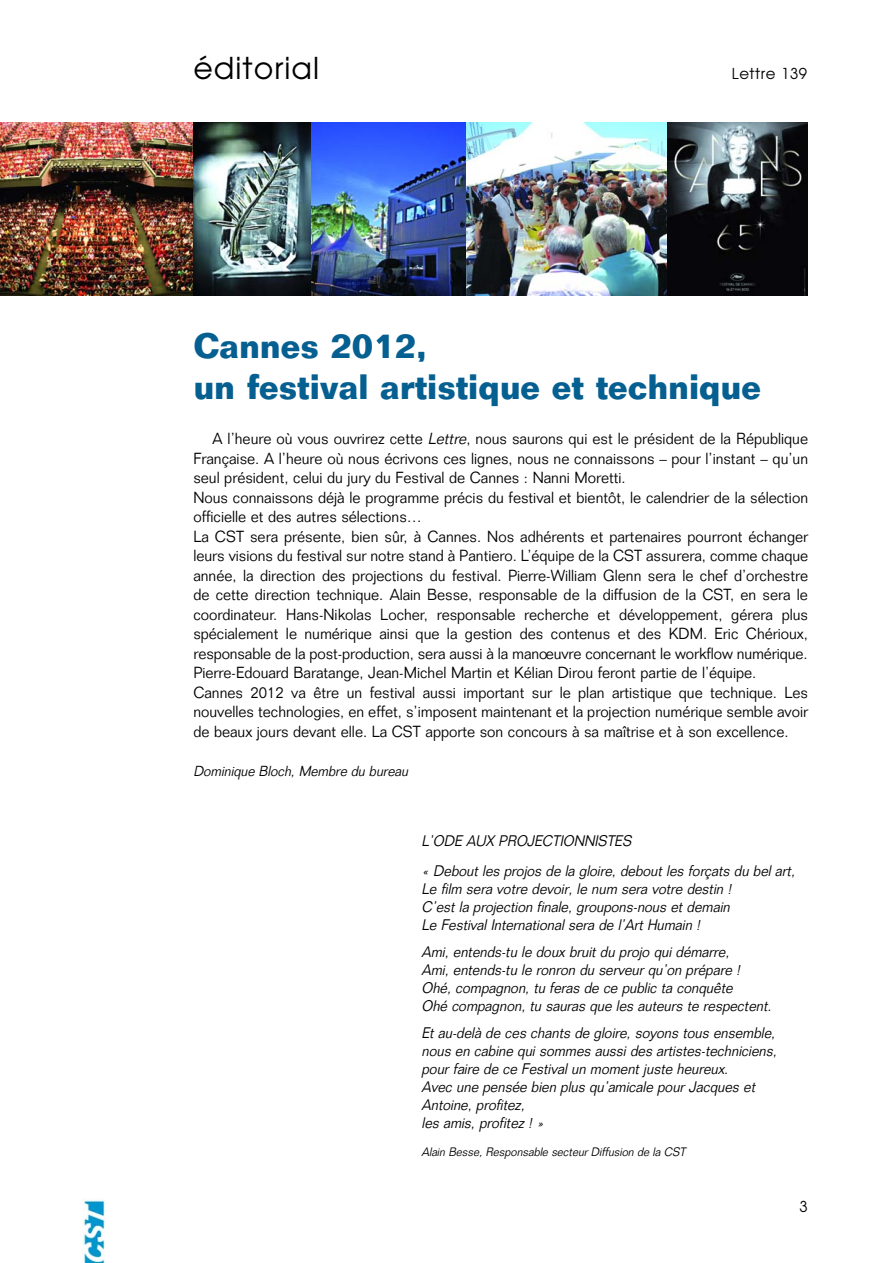
<style>
.page{position:relative;width:893px;height:1263px;background:#fff}
.page>*{position:absolute;margin:0;border:0;box-sizing:border-box;transform-origin:0 0}
.t1{font:700 34.5px/41.4px "Folio";color:#055f90;scale:.93 1}
.t2{font:30px "Avant Garde";letter-spacing:.035em;color:#000}
.t3{font:300 15.75px/19.5px "Folio";color:#000;scale:.95 1}
.t4{font:italic 300 15px/18px "Folio";color:#000;scale:.93 1}
.t5{font:15px "Avant Garde";letter-spacing:.035em;color:#000}
.t6{font:italic 300 14.25px "Folio";color:#000;scale:.93 1}
.t7{font:italic 300 12px "Folio";color:#000;scale:.95 1}
.s1{font-style:italic}
</style>
<div class="page">
<img style="left:0;top:123px;width:193px;height:172px">
<img style="left:310px;top:123px;width:157px;height:172px">
<img style="left:467px;top:123px;width:201px;height:172px">
<svg style="left:668px;top:123px;width:140px;height:172px;background:#2e3237"></svg>
<img style="left:82px;top:1199px;width:23px;height:64px">
<img style="left:193px;top:123px;width:117px;height:172px">
<h2 class="t2" style="left:193px;top:49px;width:127px">éditorial</h2>
<p class="t5" style="left:732px;top:64px;width:77px">Lettre 139</p>
<h1 class="t1" style="left:193px;top:324px;width:612px">Cannes 2012,<br>un festival artistique et technique</h1>
<p class="t3" style="left:193px;top:429px;width:649px;text-indent:19px">A l’heure où vous ouvrirez cette <span class="s1">Lettre</span>, nous saurons qui est le président de la République Française. A l’heure où nous écrivons ces lignes, nous ne connaissons – pour l’instant – qu’un seul président, celui du jury du Festival de Cannes : Nanni Moretti.<br>Nous connaissons déjà le programme précis du festival et bientôt, le calendrier de la sélection officielle et des autres sélections…<br>La CST sera présente, bien sûr, à Cannes. Nos adhérents et partenaires pourront échanger leurs visions du festival sur notre stand à Pantiero. L’équipe de la CST assurera, comme chaque année, la direction des projections du festival. Pierre-William Glenn sera le chef d’orchestre de cette direction technique. Alain Besse, responsable de la diffusion de la CST, en sera le coordinateur. Hans-Nikolas Locher, responsable recherche et développement, gérera plus spécialement le numérique ainsi que la gestion des contenus et des KDM. Eric Chérioux, responsable de la post-production, sera aussi à la manoeuvre concernant le workflow numérique.<br>Pierre-Edouard Baratange, Jean-Michel Martin et Kélian Dirou feront partie de l’équipe.<br>Cannes 2012 va être un festival aussi important sur le plan artistique que technique. Les nouvelles technologies, en effet, s’imposent maintenant et la projection numérique semble avoir de beaux jours devant elle. La CST apporte son concours à sa maîtrise et à son excellence.</p>
<p class="t6" style="left:193px;top:762px;width:236px">Dominique Bloch,Membre du bureau</p>
<p class="t4" style="left:421px;top:825px;width:407px;line-height:30px">L’ODE AUX PROJECTIONNISTES<br>« Deboutles projos de la gloire,deboutles forçats du belart,</p>
<p class="t4" style="left:421px;top:879px;width:338px;text-align:justify">Le film sera votre devoir,le num sera votre destin !<br>C’estla projection finale,groupons-nous etdemain Le FestivalInternationalsera de l’ArtHumain !</p>
<p class="t4" style="left:421px;top:942px;width:381px">Ami,entends-tu le douxbruitdu projo quidémarre, Ami,entends-tu le ronron du serveurqu’on prépare !<br>Ohé,compagnon,tu feras de ce public ta conquête<br>Ohé compagnon,tu sauras que les auteurs te respectent.</p>
<p class="t4" style="left:421px;top:1023px;width:387px">Etau-delà de ces chants de gloire,soyons tous ensemble, nous en cabine quisommes aussides artistes-techniciens, pourfaire de ce Festivalun momentjuste heureux.<br>Avec une pensée bien plus qu’amicale pourJacques et Antoine,profitez,<br>les amis,profitez!»</p>
<p class="t7" style="left:421px;top:1145px;width:282px">Alain Besse,Responsable secteurDiffusion de la CST</p>
<p class="t5" style="left:800px;top:1197px;width:10px">3</p>
</div>
